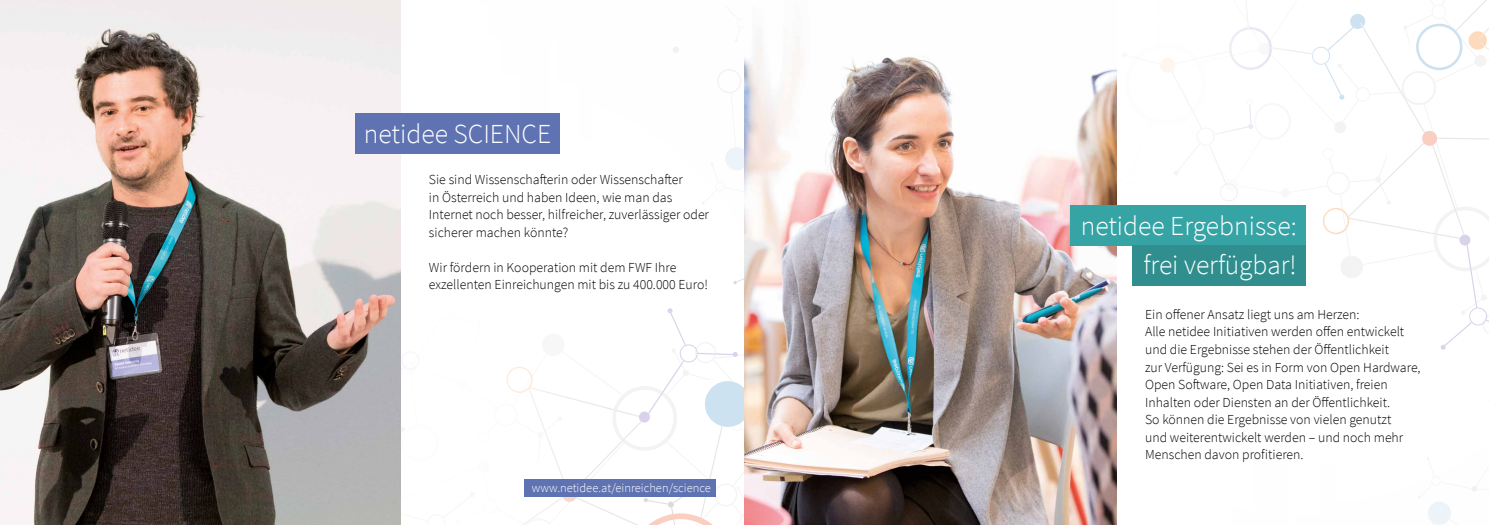
<style>
.page{position:relative;width:1489px;height:525px;background:#fff}
.page>*{position:absolute;margin:0;border:0;box-sizing:border-box;transform-origin:0 0}
.t1{font:300 27.5px/39px "Source Sans Pro";color:#fff;text-align:right}
.t2{font:300 13.75px/17.5px "Source Sans Pro";color:#000}
.t3{font:300 12.5px "Source Sans Pro";color:#fff}
</style>
<div class="page">
<svg style="left:1418px;top:458px;width:59px;height:66px"></svg>
<svg style="left:1116px;top:0;width:372px;height:349px"></svg>
<svg style="left:673px;top:39px;width:71px;height:165px"></svg>
<svg style="left:733px;top:278px;width:11px;height:6px"></svg>
<img style="left:400px;top:0;width:160px;height:424px">
<img style="left:494px;top:403px;width:11px;height:21px">
<img style="left:435px;top:306px;width:16px;height:14px">
<svg style="left:474px;top:340px;width:5px;height:5px"></svg>
<img style="left:417px;top:369px;width:41px;height:13px">
<img style="left:412px;top:319px;width:29px;height:45px">
<img style="left:450px;top:315px;width:29px;height:9px">
<img style="left:476px;top:325px;width:3px;height:16px">
<svg style="left:478px;top:421px;width:20px;height:3px"></svg>
<img style="left:465px;top:386px;width:32px;height:22px">
<svg style="left:457px;top:379px;width:10px;height:9px"></svg>
<img style="left:400px;top:465px;width:1px;height:26px">
<img style="left:410px;top:374px;width:7px;height:50px">
<img style="left:400px;top:424px;width:1px;height:37px">
<svg style="left:400px;top:427px;width:4px;height:7px"></svg>
<svg style="left:400px;top:491px;width:75px;height:33px"></svg>
<svg style="left:400px;top:351px;width:20px;height:23px"></svg>
<svg style="left:505px;top:308px;width:239px;height:216px"></svg>
<img style="left:744px;top:39px;width:372px;height:485px">
<img style="left:0;top:0;width:400px;height:524px">
<div style="left:355px;top:113px;width:205px;height:40px;background:#5f73b2"></div>
<div style="left:1070px;top:205px;width:235px;height:40px;background:#36a4a5"></div>
<div style="left:1132px;top:245px;width:173px;height:40px;background:#308e8e"></div>
<div style="left:524px;top:478px;width:192px;height:18px;background:#5f73b2"></div>
<h1 class="t1" style="left:364px;top:114px;width:189px">netidee SCIENCE</h1>
<p class="t2" style="left:429px;top:171px;width:281px">Sie sind Wissenschafterin oder Wissenschafter<br>in Österreich und haben Ideen, wie man das Internet noch besser, hilfreicher, zuverlässiger oder sicherer machen könnte?</p>
<p class="t2" style="left:429px;top:258px;width:280px">Wir fördern in Kooperation mit dem FWF Ihre exzellenten Einreichungen mit bis zu 400.000 Euro!</p>
<p class="t3" style="left:532px;top:480px;width:180px">www.netidee.at/einreichen/science</p>
<h1 class="t1" style="left:1080px;top:206px;width:217px">netidee Ergebnisse: frei verfügbar!</h1>
<p class="t2" style="left:1144px;top:305px;width:277px">Ein offener Ansatz liegt uns am Herzen:<br>Alle netidee Initiativen werden offen entwickelt und die Ergebnisse stehen der Öffentlichkeit<br>zur Verfügung: Sei es in Form von Open Hardware, Open Software, Open Data Initiativen, freien Inhalten oder Diensten an der Öffentlichkeit.<br>So können die Ergebnisse von vielen genutzt<br>und weiterentwickelt werden – und noch mehr Menschen davon profitieren.</p>
</div>
